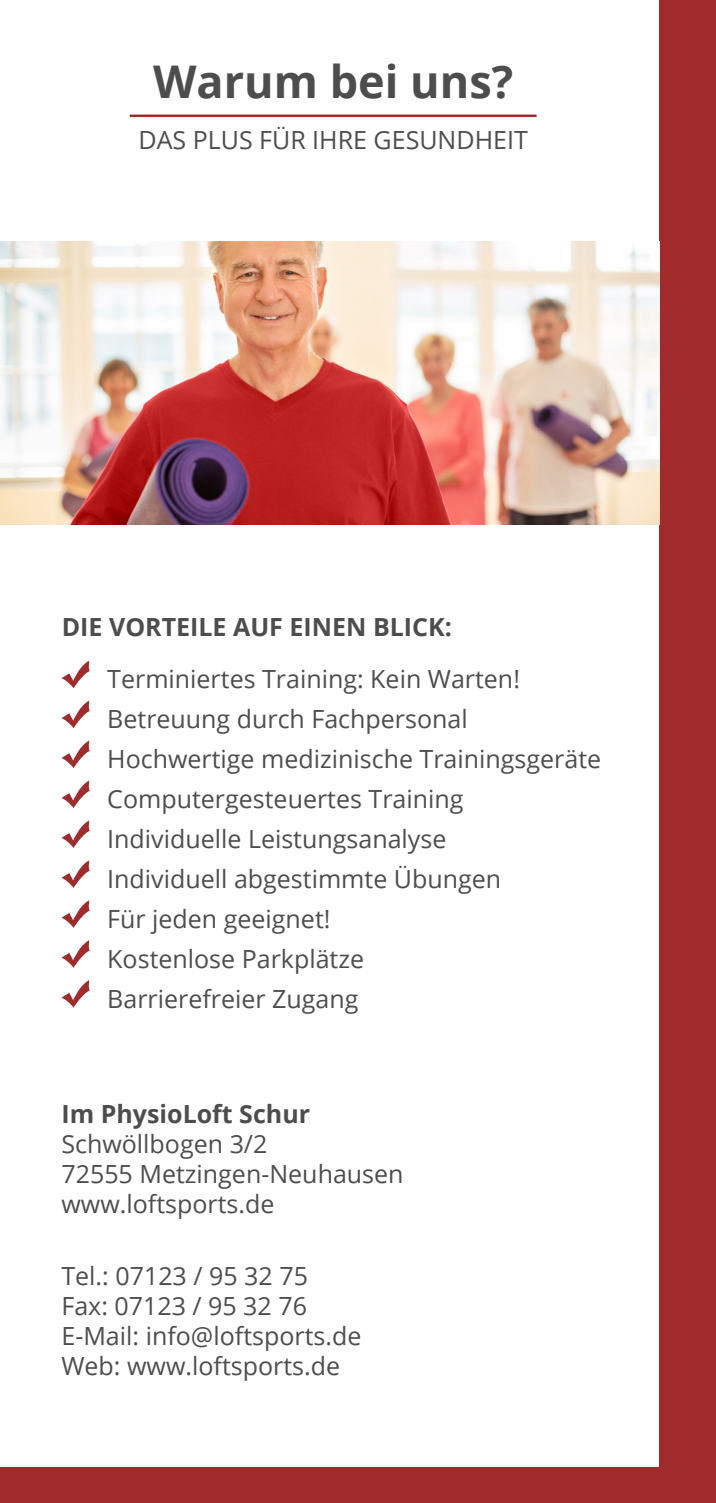
<style>
.page{position:relative;width:716px;height:1503px;background:#fff}
.page>*{position:absolute;margin:0;border:0;box-sizing:border-box;transform-origin:0 0}
.t1{font:700 45px "Open Sans";color:#4d4d4d}
.t2{font:25px "Open Sans";color:#4d4d4d}
.t3{font:700 25px "Open Sans";color:#4d4d4d}
</style>
<div class="page">
<div style="left:0;top:1467px;width:716px;height:35px;background:#a12b2b"></div>
<div style="left:709px;top:0;width:7px;height:1495px;background:#a12b2b"></div>
<div style="left:659px;top:0;width:50px;height:1495px;background:#a12b2b"></div>
<hr style="left:130px;top:114px;width:406px;height:3px;background:#a12b2b">
<svg style="left:61px;top:660px;width:29px;height:28px"></svg>
<svg style="left:61px;top:700px;width:29px;height:28px"></svg>
<svg style="left:61px;top:740px;width:29px;height:28px"></svg>
<svg style="left:61px;top:780px;width:29px;height:28px"></svg>
<svg style="left:61px;top:820px;width:29px;height:28px"></svg>
<svg style="left:61px;top:860px;width:29px;height:28px"></svg>
<svg style="left:61px;top:900px;width:29px;height:27px"></svg>
<svg style="left:61px;top:940px;width:29px;height:27px"></svg>
<svg style="left:61px;top:980px;width:29px;height:27px"></svg>
<img style="left:0;top:241px;width:659px;height:283px">
<p class="t1" style="left:153px;top:50px;width:362px">Warum bei uns?</p>
<p class="t2" style="left:138px;top:123px;width:391px">DAS PLUS FÜR IHRE GESUNDHEIT</p>
<p class="t3" style="left:62px;top:609px;width:391px">DIE VORTEILE AUF EINEN BLICK:</p>
<p class="t2" style="left:107px;top:661px;width:414px">Terminiertes Training: Kein Warten!</p>
<p class="t2" style="left:107px;top:701px;width:362px">Betreuung durch Fachpersonal</p>
<p class="t2" style="left:107px;top:741px;width:495px">Hochwertige medizinische Trainingsgeräte</p>
<p class="t2" style="left:107px;top:781px;width:358px">Computergesteuertes Training</p>
<p class="t2" style="left:107px;top:821px;width:341px">Individuelle Leistungsanalyse</p>
<p class="t2" style="left:107px;top:861px;width:395px">Individuell abgestimmte Übungen</p>
<p class="t2" style="left:107px;top:901px;width:225px">Für jeden geeignet!</p>
<p class="t2" style="left:107px;top:941px;width:258px">Kostenlose Parkplätze</p>
<p class="t2" style="left:107px;top:981px;width:253px">Barrierefreier Zugang</p>
<p class="t3" style="left:61px;top:1096px;width:250px">Im PhysioLoft Schur</p>
<p class="t2" style="left:61px;top:1127px;width:207px">Schwöllbogen 3/2</p>
<p class="t2" style="left:61px;top:1157px;width:344px">72555 Metzingen-Neuhausen</p>
<p class="t2" style="left:61px;top:1187px;width:215px">www.loftsports.de</p>
<p class="t2" style="left:61px;top:1258px;width:248px">Tel.: 07123 / 95 32 75</p>
<p class="t2" style="left:61px;top:1288px;width:247px">Fax: 07123 / 95 32 76</p>
<p class="t2" style="left:61px;top:1318px;width:301px">E-Mail: info@loftsports.de</p>
<p class="t2" style="left:61px;top:1348px;width:280px">Web: www.loftsports.de</p>
</div>
